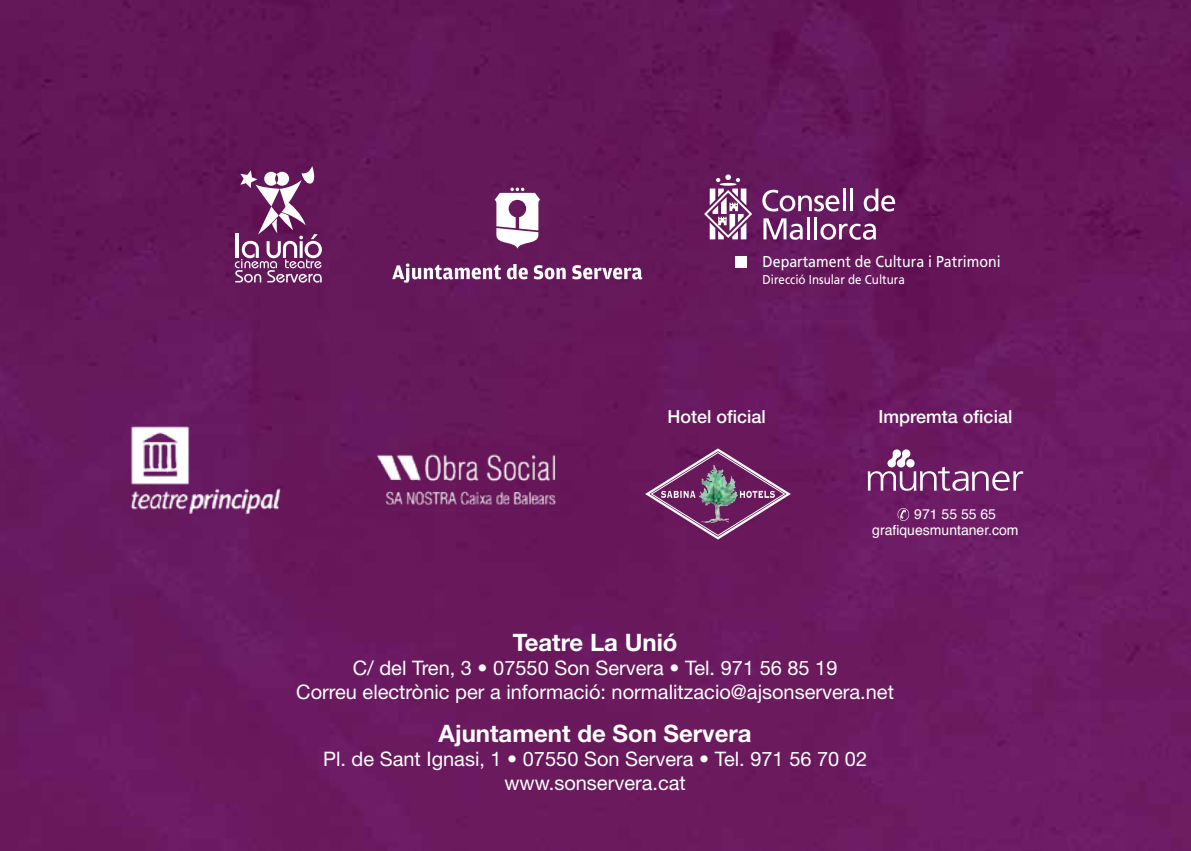
<style>
.page{position:relative;width:1191px;height:851px;background:#fff}
.page>*{position:absolute;margin:0;border:0;box-sizing:border-box;transform-origin:0 0}
.t1{font:700 24px "Helvetica Neue LT Std";color:#fff}
.t2{font:20px/24px "Helvetica Neue LT Std";color:#fff;text-align:center}
.t3{font:500 18px "Helvetica Neue LT Std";color:#fff}
.t4{font:15.8px "Frutiger LT Std";color:#fff;scale:.9 1}
.t5{font:14px/16.8px "Helvetica";color:#fff}
.t6{font:12.8px "Frutiger LT Std";color:#fff;scale:.9 1}
</style>
<div class="page">
<img style="left:0;top:0;width:1191px;height:850px">
<svg style="left:763px;top:218px;width:40px;height:22px"></svg>
<hr style="left:807px;top:217px;width:2px;height:22px;background:#fff">
<hr style="left:814px;top:217px;width:3px;height:22px;background:#fff">
<svg style="left:820px;top:224px;width:56px;height:16px"></svg>
<svg style="left:762px;top:190px;width:77px;height:21px"></svg>
<hr style="left:842px;top:188px;width:3px;height:23px;background:#fff">
<hr style="left:850px;top:188px;width:3px;height:23px;background:#fff">
<svg style="left:863px;top:188px;width:32px;height:23px"></svg>
<svg style="left:716px;top:174px;width:24px;height:8px"></svg>
<hr style="left:719px;top:183px;width:17px;height:3px;background:#fff;border-radius:50%">
<svg style="left:704px;top:188px;width:48px;height:51px"></svg>
<div style="left:735px;top:256px;width:11px;height:11px;background:#fff"></div>
<svg style="left:392px;top:263px;width:250px;height:19px"></svg>
<svg style="left:494px;top:187px;width:46px;height:62px"></svg>
<svg style="left:235px;top:166px;width:87px;height:116px"></svg>
<svg style="left:644px;top:447px;width:149px;height:94px;background:#77376d"></svg>
<img style="left:701px;top:466px;width:12px;height:27px">
<svg style="left:897px;top:508px;width:12px;height:12px"></svg>
<svg style="left:867px;top:449px;width:156px;height:42px;background:#884781"></svg>
<img style="left:369px;top:447px;width:192px;height:63px">
<img style="left:125px;top:420px;width:160px;height:94px">
<p class="t4" style="left:762px;top:252px;width:266px">Departament de Cultura i Patrimoni</p>
<p class="t6" style="left:762px;top:271px;width:160px">Direcció Insular de Cultura</p>
<p class="t3" style="left:667px;top:406px;width:100px">Hotel oficial</p>
<p class="t3" style="left:878px;top:406px;width:135px">Impremta oficial</p>
<p class="t5" style="left:872px;top:505px;width:148px;text-indent:42px">971 55 55 65 grafiquesmuntaner.com</p>
<p class="t1" style="left:512px;top:627px;width:166px">Teatre La Unió</p>
<p class="t2" style="left:296px;top:655px;width:599px">C/ del Tren, 3 • 07550 Son Servera • Tel. 971 56 85 19<br>Correu electrònic per a informació: normalitzacio@ajsonservera.net</p>
<p class="t1" style="left:438px;top:718px;width:314px">Ajuntament de Son Servera</p>
<p class="t2" style="left:323px;top:746px;width:545px">Pl. de Sant Ignasi, 1 • 07550 Son Servera • Tel. 971 56 70 02 www.sonservera.cat</p>
</div>
